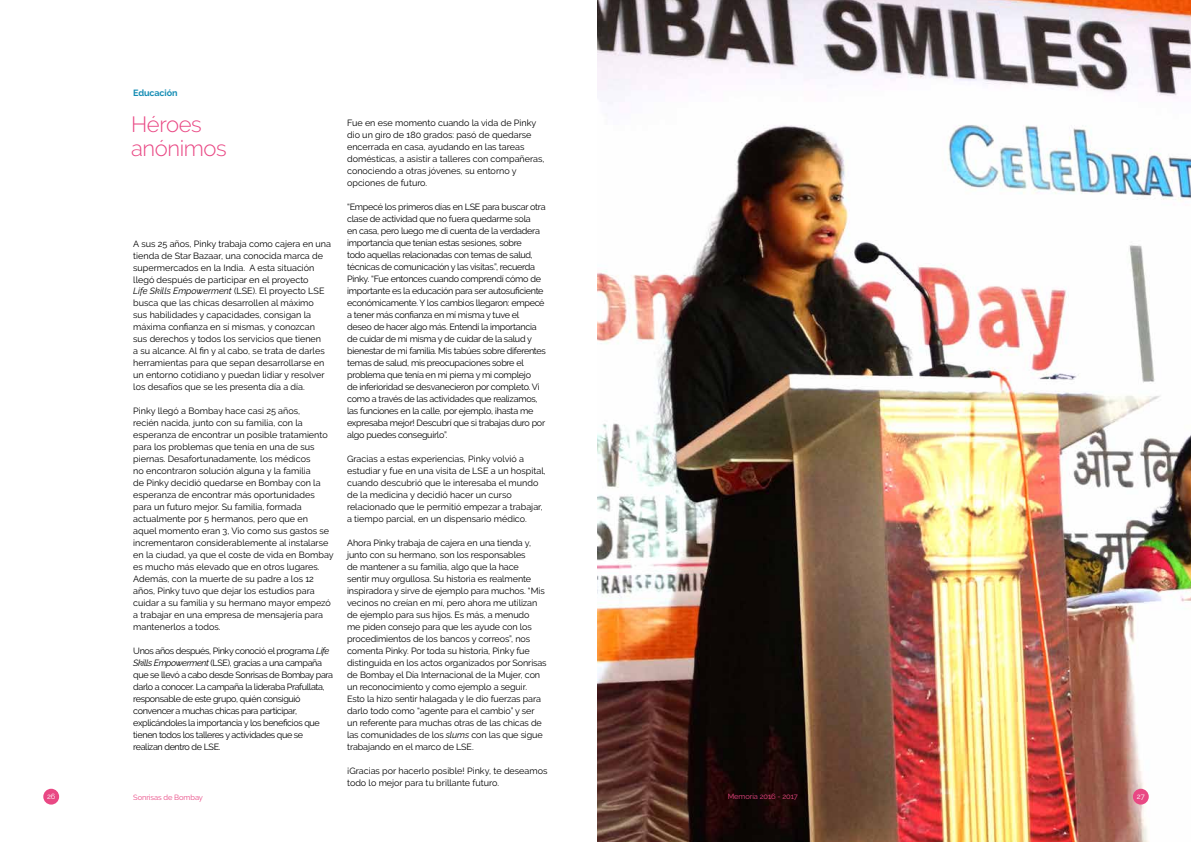
<style>
.page{position:relative;width:1191px;height:842px;background:#fff}
.page>*{position:absolute;margin:0;border:0;box-sizing:border-box;transform-origin:0 0}
.t1{font:300 22px/24px "Raleway";letter-spacing:-.02em;color:#e94884}
.t2{font:9px/12px "Raleway";letter-spacing:-.01em;color:#000}
.t3{font:9px/12px "Raleway";letter-spacing:-.03em;color:#000}
.t4{font:9px/12px "Raleway";letter-spacing:-.04em;color:#000}
.t5{font:700 9px "Raleway";letter-spacing:-.01em;color:#158db4}
.t6{font:7.5px "Raleway";letter-spacing:-.01em;color:#e94884}
.t7{font:7.5px "Raleway";color:#fff}
.s1{font-style:italic}
</style>
<div class="page">
<img style="left:597px;top:0;width:594px;height:842px">
<div style="left:1132px;top:789px;width:16px;height:16px;background:#e94884;border-radius:50%"></div>
<div style="left:43px;top:789px;width:16px;height:16px;background:#e94884;border-radius:50%"></div>
<p class="t5" style="left:133px;top:88px;width:46px">Educación</p>
<h1 class="t1" style="left:131px;top:113px;width:97px">Héroes anónimos</h1>
<p class="t2" style="left:133px;top:237px;width:199px">A sus 25 años, Pinky trabaja como cajera en una tienda de Star Bazaar, una conocida marca de supermercados en la India. A esta situación llegó después de participar en el proyecto<br><span class="s1">Life Skills Empowerment</span> (LSE). El proyecto LSE busca que las chicas desarrollen al máximo<br>sus habilidades y capacidades, consigan la máxima confianza en sí mismas, y conozcan sus derechos y todos los servicios que tienen<br>a su alcance. Al fin y al cabo, se trata de darles herramientas para que sepan desarrollarse en un entorno cotidiano y puedan lidiar y resolver los desafíos que se les presenta día a día.</p>
<p class="t2" style="left:133px;top:405px;width:202px">Pinky llegó a Bombay hace casi 25 años,<br>recién nacida, junto con su familia, con la esperanza de encontrar un posible tratamiento para los problemas que tenía en una de sus piernas. Desafortunadamente, los médicos<br>no encontraron solución alguna y la familia<br>de Pinky decidió quedarse en Bombay con la esperanza de encontrar más oportunidades para un futuro mejor. Su familia, formada actualmente por 5 hermanos, pero que en aquel momento eran 3, Vio como sus gastos se incrementaron considerablemente al instalarse en la ciudad, ya que el coste de vida en Bombay es mucho más elevado que en otros lugares.<br>Además, con la muerte de su padre a los 12 años, Pinky tuvo que dejar los estudios para cuidar a su familia y su hermano mayor empezó a trabajar en una empresa de mensajería para mantenerlos a todos.</p>
<p class="t4" style="left:133px;top:645px;width:201px">Unos años después, Pinky conoció el programa <span class="s1">Life Skills Empowerment</span> (LSE), gracias a una campaña que se llevó a cabo desde Sonrisas de Bombay para darlo a conocer. La campaña la lideraba Prafullata, responsable de este grupo, quién consiguió convencer a muchas chicas para participar, explicándoles la importancia y los beneficios que tienen todos los talleres y actividades que se realizan dentro de LSE.</p>
<p class="t2" style="left:347px;top:117px;width:199px">Fue en ese momento cuando la vida de Pinky dio un giro de 180 grados: pasó de quedarse encerrada en casa, ayudando en las tareas domésticas, a asistir a talleres con compañeras, conociendo a otras jóvenes, su entorno y opciones de futuro.</p>
<p class="t3" style="left:347px;top:201px;width:200px">“Empecé los primeros días en LSE para buscar otra clase de actividad que no fuera quedarme sola<br>en casa, pero luego me di cuenta de la verdadera importancia que tenían estas sesiones, sobre<br>todo aquellas relacionadas con temas de salud, técnicas de comunicación y las visitas.”, recuerda Pinky. “Fue entonces cuando comprendí cómo de importante es la educación para ser autosuficiente económicamente. Y los cambios llegaron: empecé a tener más confianza en mí misma y tuve el deseo de hacer algo más. Entendí la importancia de cuidar de mi misma y de cuidar de la salud y bienestar de mi familia. Mis tabúes sobre diferentes temas de salud, mis preocupaciones sobre el problema que tenía en mi pierna y mi complejo<br>de inferioridad se desvanecieron por completo. Vi como a través de las actividades que realizamos, las funciones en la calle, por ejemplo, ¡hasta me expresaba mejor! Descubrí que si trabajas duro por algo puedes conseguirlo”.</p>
<p class="t2" style="left:347px;top:453px;width:200px">Gracias a estas experiencias, Pinky volvió a estudiar y fue en una visita de LSE a un hospital, cuando descubrió que le interesaba el mundo de la medicina y decidió hacer un curso relacionado que le permitió empezar a trabajar, a tiempo parcial, en un dispensario médico.</p>
<p class="t2" style="left:347px;top:537px;width:201px">Ahora Pinky trabaja de cajera en una tienda y, junto con su hermano, son los responsables<br>de mantener a su familia, algo que la hace<br>sentir muy orgullosa. Su historia es realmente inspiradora y sirve de ejemplo para muchos. “Mis vecinos no creían en mí, pero ahora me utilizan de ejemplo para sus hijos. Es más, a menudo<br>me piden consejo para que les ayude con los procedimientos de los bancos y correos”, nos comenta Pinky. Por toda su historia, Pinky fue distinguida en los actos organizados por Sonrisas de Bombay el Día Internacional de la Mujer, con un reconocimiento y como ejemplo a seguir.<br>Esto la hizo sentir halagada y le dio fuerzas para darlo todo como “agente para el cambio” y ser un referente para muchas otras de las chicas de las comunidades de los <span class="s1">slums</span> con las que sigue trabajando en el marco de LSE.</p>
<p class="t2" style="left:347px;top:765px;width:202px">¡Gracias por hacerlo posible! Pinky, te deseamos todo lo mejor para tu brillante futuro.</p>
<p class="t7" style="left:47px;top:792px;width:10px">26</p>
<p class="t6" style="left:133px;top:793px;width:71px">Sonrisas de Bombay</p>
<p class="t6" style="left:728px;top:792px;width:72px">Memoria 2016 - 2017</p>
<p class="t7" style="left:1136px;top:792px;width:9px">27</p>
</div>
